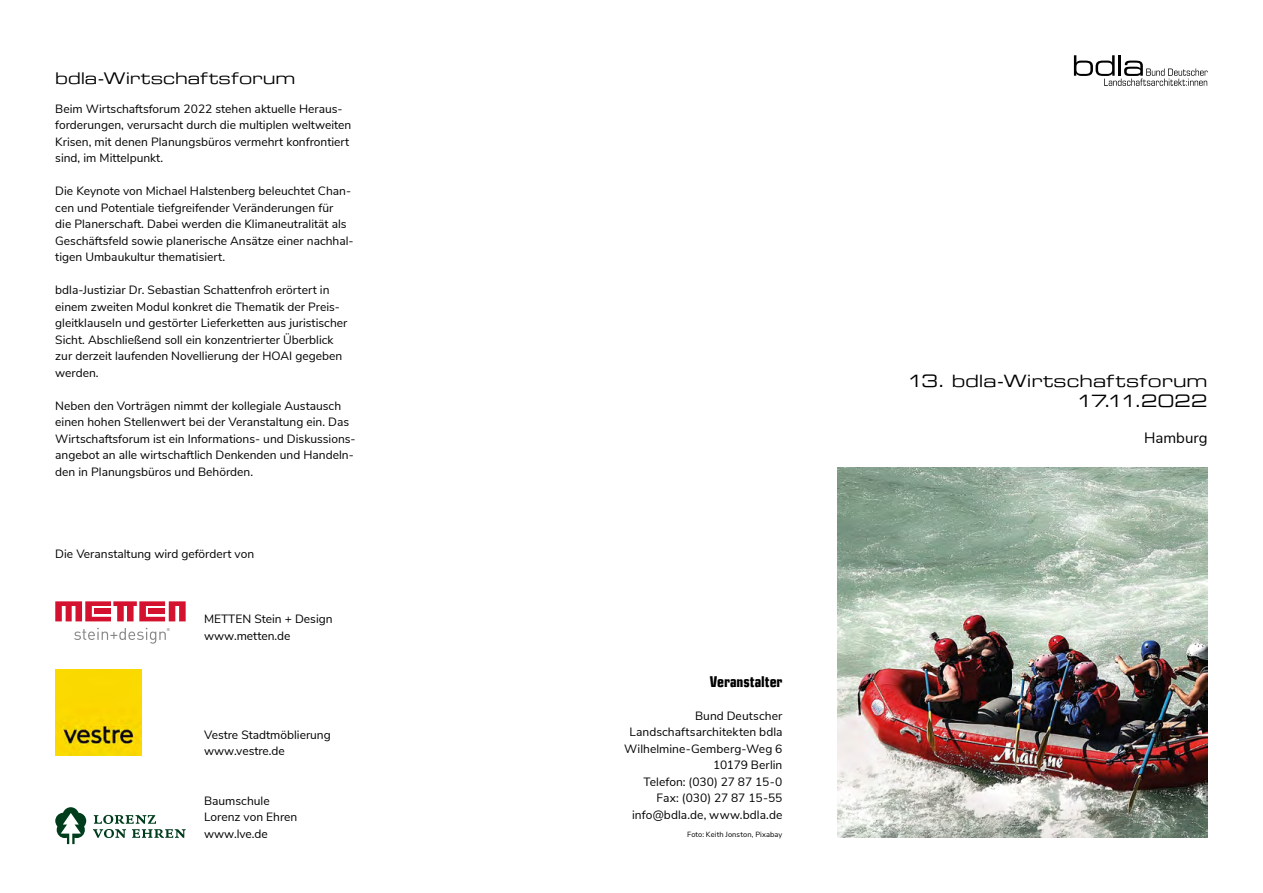
<style>
.page{position:relative;width:1263px;height:893px;background:#fff}
.page>*{position:absolute;margin:0;border:0;box-sizing:border-box;transform-origin:0 0}
.t1{font:17.1px "Eurostile Extended Two";letter-spacing:.01em;color:#000}
.Textkörper_ohne_Einz{font:16.2px "Eurostile Extended Two";color:#000}
.Überschrift_2_ohne_E{font:700 condensed 15px "Eurostile";letter-spacing:-.005em;color:#000}
.BDLA_Normal{font:15px "Nunito Sans";letter-spacing:.005em;color:#000}
.Textkörper_ohne_Einz-2{font:12px/16.5px "Nunito Sans";color:#000}
.Textkörper_ohne_Einz-3{font:7.5px "Nunito Sans";letter-spacing:.015em;color:#000}
.t2{font:4.05px "DIN Mittelschrift";color:#878686}
</style>
<div class="page">
<svg style="left:55px;top:601px;width:131px;height:20px"></svg>
<svg style="left:74px;top:628px;width:92px;height:16px"></svg>
<img style="left:55px;top:669px;width:86px;height:86px">
<svg style="left:1074px;top:55px;width:133px;height:31px"></svg>
<img style="left:837px;top:468px;width:371px;height:370px">
<svg style="left:55px;top:807px;width:31px;height:37px"></svg>
<svg style="left:93px;top:815px;width:93px;height:23px"></svg>
<p class="Textkörper_ohne_Einz" style="left:55px;top:67px;width:242px">bdla-Wirtschaftsforum</p>
<p class="Textkörper_ohne_Einz-2" style="left:55px;top:100px;width:298px">Beim Wirtschaftsforum 2022 stehen aktuelle Heraus&shy;forderungen, verursacht durch die multiplen weltweiten Krisen, mit denen Planungsbüros vermehrt konfrontiert sind, im Mittelpunkt.</p>
<p class="Textkörper_ohne_Einz-2" style="left:55px;top:182px;width:300px">Die Keynote von Michael Halstenberg beleuchtet Chan&shy;cen und Potentiale tiefgreifender Veränderungen für<br>die Planerschaft. Dabei werden die Klimaneutralität als Geschäftsfeld sowie planerische Ansätze einer nachhal&shy;tigen Umbaukultur thematisiert.</p>
<p class="Textkörper_ohne_Einz-2" style="left:55px;top:281px;width:294px">bdla-Justiziar Dr. Sebastian Schattenfroh erörtert in einem zweiten Modul konkret die Thematik der Preis&shy;gleitklauseln und gestörter Lieferketten aus juristischer Sicht. Abschließend soll ein konzentrierter Überblick zur derzeit laufenden Novellierung der HOAI gegeben werden.</p>
<p class="Textkörper_ohne_Einz-2" style="left:55px;top:397px;width:302px">Neben den Vorträgen nimmt der kollegiale Austausch einen hohen Stellenwert bei der Veranstaltung ein. Das Wirtschaftsforum ist ein Informations- und Diskussions&shy;angebot an alle wirtschaftlich Denkenden und Handeln&shy;den in Planungsbüros und Behörden.</p>
<p class="Textkörper_ohne_Einz-2" style="left:55px;top:545px;width:200px">Die Veranstaltung wird gefördert von</p>
<p class="t2" style="left:167px;top:627px;width:5px">®</p>
<p class="Textkörper_ohne_Einz-2" style="left:204px;top:610px;width:130px">METTEN Stein + Design</p>
<p class="Textkörper_ohne_Einz-2" style="left:204px;top:627px;width:88px">www.metten.de</p>
<p class="Textkörper_ohne_Einz-2" style="left:204px;top:726px;width:128px">Vestre Stadtmöblierung</p>
<p class="Textkörper_ohne_Einz-2" style="left:204px;top:742px;width:82px">www.vestre.de</p>
<p class="Textkörper_ohne_Einz-2" style="left:204px;top:792px;width:95px">Baumschule<br>Lorenz von Ehren</p>
<p class="Textkörper_ohne_Einz-2" style="left:204px;top:825px;width:65px">www.lve.de</p>
<p class="Überschrift_2_ohne_E" style="left:710px;top:672px;width:74px">Veranstalter</p>
<p class="Textkörper_ohne_Einz-2" style="left:695px;top:706px;width:89px">Bund Deutscher</p>
<p class="Textkörper_ohne_Einz-2" style="left:624px;top:723px;width:160px;text-align:right">Landschaftsarchitekten bdla<br>Wilhelmine-Gemberg-Weg 6<br>10179 Berlin<br>Telefon: (030) 27 87 15-0<br>Fax: (030) 27 87 15-55 info@bdla.de, www.bdla.de</p>
<p class="Textkörper_ohne_Einz-3" style="left:687px;top:829px;width:97px">Foto: Keith Jonston, Pixabay</p>
<p class="t1" style="left:907px;top:369px;width:302px">13. bdla-Wirtschaftsforum</p>
<p class="t1" style="left:1076px;top:390px;width:133px">17.11.2022</p>
<p class="BDLA_Normal" style="left:1144px;top:426px;width:65px">Hamburg</p>
</div>
